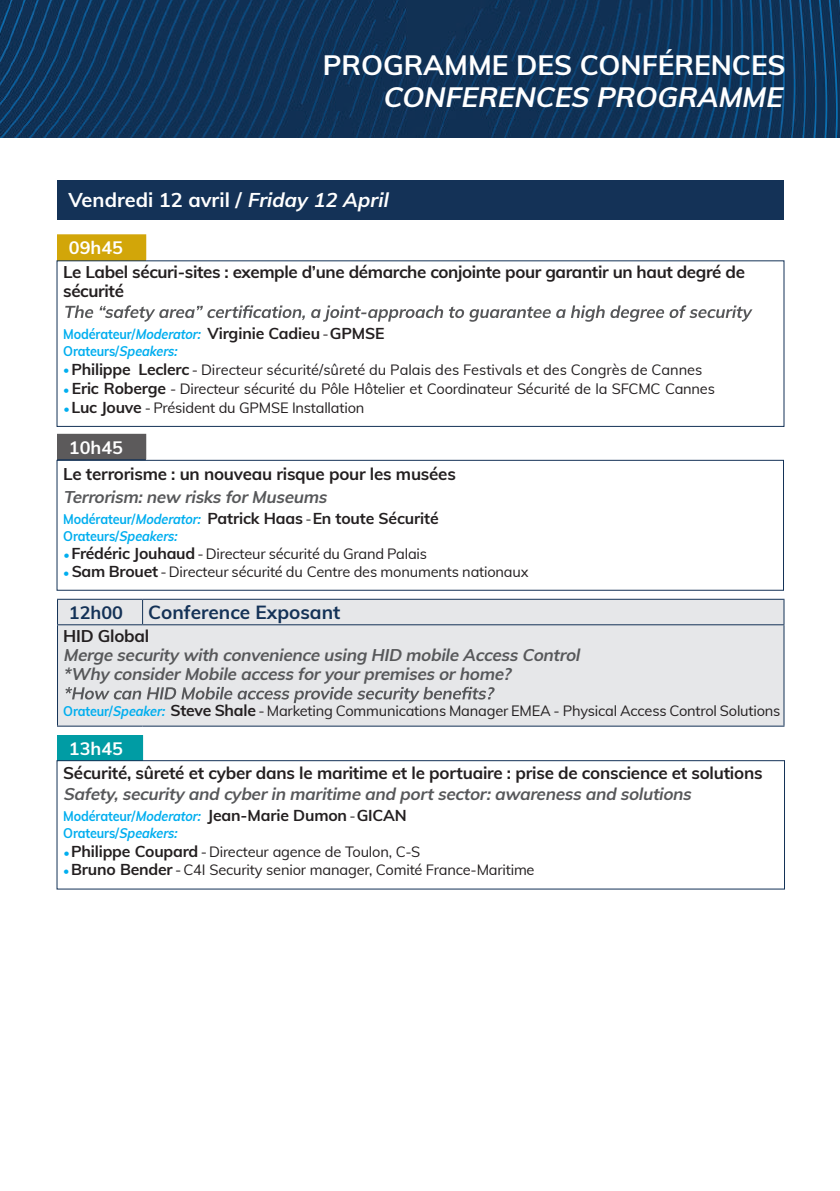
<style>
.page{position:relative;width:840px;height:1191px;background:#fff}
.page>*{position:absolute;margin:0;border:0;box-sizing:border-box;transform-origin:0 0}
.t1{font:700 28px "Muli";color:#fff}
.t2{font:italic 700 28px "Muli";color:#fff}
.t3{font:700 20px "Muli";color:#fff}
.t4{font:700 19px "Muli";color:#143257}
.t5{font:700 18px "Muli";color:#fff}
.t6{font:700 18px "Muli";color:#143257}
.t7{font:700 17px/19px "Muli";letter-spacing:-.015em;color:#231f20}
.t8{font:italic 700 17px/19px "Muli";color:#57585a}
.t9{font:700 15.8px "Muli";letter-spacing:-.01em;color:#231f20}
.t10{font:14.6px "Muli";letter-spacing:-.015em;color:#231f20}
.t11{font:700 14px "Muli";letter-spacing:-.01em;color:#00aeef;scale:.9 1}
.t12{font:12px "Muli";color:#00aeef}
.s1{font-style:italic}
.s2{font-size:14px;color:#00aeef}
.s3{font-style:italic;font-size:14px;color:#00aeef}
.s4{font-weight:400;font-size:14.6px}
.s5{font-weight:700;font-size:15.8px}
.s6{font-size:12px;color:#00aeef}
.s7{font-weight:700;font-size:14px;color:#00aeef}
.s8{font-weight:700;font-style:italic;font-size:14px;color:#00aeef}
</style>
<div class="page">
<div style="left:57px;top:180px;width:726px;height:40px;background:#143257"></div>
<div style="left:57px;top:235px;width:89px;height:25px;background:#d2a609"></div>
<hr style="left:57px;top:234px;width:89px;height:1px;background:#d2a609">
<svg style="left:65px;top:305px;width:687px;height:17px"></svg>
<div style="left:57px;top:434px;width:89px;height:26px;background:#5c5a5b"></div>
<hr style="left:57px;top:459px;width:89px;height:1px;background:#143257">
<div style="left:58px;top:600px;width:725px;height:125px;background:#e6e7e9"></div>
<hr style="left:57px;top:625px;width:1px;height:100px;background:#143257">
<hr style="left:783px;top:625px;width:1px;height:100px;background:#143257">
<hr style="left:57px;top:725px;width:85px;height:1px;background:#143257">
<hr style="left:142px;top:725px;width:642px;height:1px;background:#143257">
<hr style="left:57px;top:599px;width:85px;height:1px;background:#143257">
<svg style="left:57px;top:600px;width:1px;height:24px"></svg>
<hr style="left:142px;top:599px;width:642px;height:1px;background:#143257">
<svg style="left:142px;top:600px;width:1px;height:24px"></svg>
<svg style="left:783px;top:600px;width:1px;height:24px"></svg>
<hr style="left:57px;top:624px;width:85px;height:1px;background:#143257">
<hr style="left:142px;top:624px;width:642px;height:1px;background:#143257">
<svg style="left:65px;top:687px;width:429px;height:16px;background:#bfc0c2"></svg>
<div style="left:57px;top:735px;width:85px;height:26px;background:#009ca4"></div>
<hr style="left:57px;top:735px;width:86px;height:1px;background:#009ca4">
<svg style="left:142px;top:736px;width:1px;height:24px"></svg>
<img style="left:0;top:0;width:839px;height:138px">
<div style="left:56px;top:260px;width:728px;height:167px;border:1px solid #143257"></div>
<div style="left:56px;top:460px;width:727px;height:131px;border:1px solid #143257"></div>
<div style="left:56px;top:760px;width:728px;height:129px;border:1px solid #143257"></div>
<h1 class="t1" style="left:322px;top:44px;width:464px">PROGRAMME DES CONFÉRENCES</h1>
<h1 class="t2" style="left:382px;top:76px;width:407px">CONFERENCES PROGRAMME</h1>
<h2 class="t3" style="left:68px;top:185px;width:326px">Vendredi 12 avril / <span class="s1">Friday 12 April</span></h2>
<p class="t5" style="left:69px;top:234px;width:56px">09h45</p>
<p class="t7" style="left:63px;top:261px;width:683px">Le Label sécuri-sites : exemple d’une démarche conjointe pour garantir un haut degré de sécurité</p>
<p class="t9" style="left:63px;top:322px;width:322px"><span class="s2">Modérateur/</span><span class="s3">Moderator:</span> Virginie Cadieu <span class="s4">-</span>GPMSE</p>
<p class="t11" style="left:63px;top:341px;width:131px">Orateurs/<span class="s1">Speakers:</span></p>
<p class="t10" style="left:72px;top:359px;width:632px"><span class="s5">Philippe Leclerc</span> - Directeur sécurité/sûreté du Palais des Festivals et des Congrès de Cannes</p>
<p class="t10" style="left:63px;top:378px;width:653px"><span class="s6">•</span> <span class="s5">Eric Roberge</span> - Directeur sécurité du Pôle Hôtelier et Coordinateur Sécurité de la SFCMC Cannes</p>
<p class="t10" style="left:63px;top:397px;width:302px"><span class="s6">•</span><span class="s5">Luc Jouve</span> - Président du GPMSE Installation</p>
<p class="t5" style="left:69px;top:434px;width:56px">10h45</p>
<p class="t7" style="left:63px;top:464px;width:394px">Le terrorisme : un nouveau risque pour les musées</p>
<p class="t8" style="left:63px;top:486px;width:269px">Terrorism:new risks forMuseums</p>
<p class="t9" style="left:63px;top:507px;width:377px"><span class="s2">Modérateur/</span><span class="s3">Moderator:</span> Patrick Haas <span class="s4">-</span>En toute Sécurité</p>
<p class="t11" style="left:63px;top:525px;width:131px">Orateurs/<span class="s1">Speakers:</span></p>
<p class="t10" style="left:71px;top:543px;width:357px"><span class="s5">Frédéric Jouhaud</span> - Directeur sécurité du Grand Palais</p>
<p class="t10" style="left:63px;top:561px;width:466px"><span class="s6">•</span> <span class="s5">Sam Brouet</span> - Directeur sécurité du Centre des monuments nationaux</p>
<p class="t6" style="left:69px;top:599px;width:56px">12h00</p>
<h3 class="t4" style="left:148px;top:598px;width:193px">Conference Exposant</h3>
<p class="t7" style="left:63px;top:626px;width:88px">HID Global</p>
<p class="t8" style="left:63px;top:645px;width:522px">Merge security with convenience using HID mobile Access Control *Why considerMobile access foryourpremises or home?</p>
<p class="t10" style="left:63px;top:700px;width:718px"><span class="s7">Orateur/</span><span class="s8">Speaker:</span> <span class="s5">Steve Shale</span> - Marketing Communications Manager EMEA - Physical Access Control Solutions</p>
<p class="t5" style="left:69px;top:735px;width:56px">13h45</p>
<p class="t7" style="left:63px;top:762px;width:700px">Sécurité, sûreté et cyber dans le maritime et le portuaire : prise de conscience et solutions</p>
<p class="t8" style="left:63px;top:783px;width:633px">Safety,security and cyberin maritime and portsector:awareness and solutions</p>
<p class="t9" style="left:63px;top:804px;width:345px"><span class="s2">Modérateur/</span><span class="s3">Moderator:</span> Jean-Marie Dumon <span class="s4">-</span>GICAN</p>
<p class="t11" style="left:63px;top:822px;width:131px">Orateurs/<span class="s1">Speakers:</span></p>
<p class="t10" style="left:71px;top:841px;width:350px"><span class="s5">Philippe Coupard</span> -Directeur agence de Toulon, C-S</p>
<p class="t10" style="left:63px;top:859px;width:472px"><span class="s6">•</span><span class="s5">Bruno Bender</span> - C4I Security senior manager, Comité France-Maritime</p>
<p class="t12" style="left:63px;top:361px;width:8px">•</p>
<p class="t12" style="left:63px;top:546px;width:8px">•</p>
<p class="t12" style="left:63px;top:843px;width:8px">•</p>
</div>
